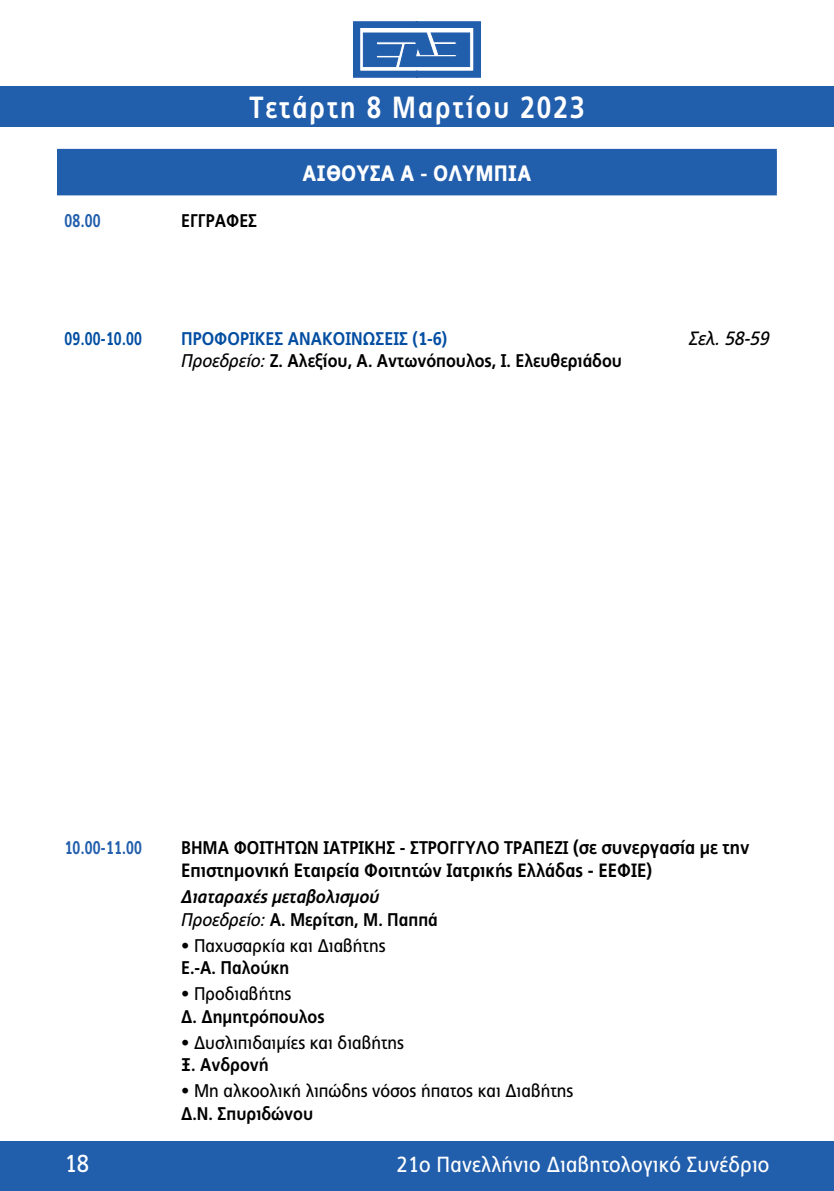
<style>
.page{position:relative;width:834px;height:1191px;background:#fff}
.page>*{position:absolute;margin:0;border:0;box-sizing:border-box;transform-origin:0 0}
.t1{font:700 30.62px "PF Index";letter-spacing:.07em;color:#fff;scale:.94 1}
.t2{font:24.5px "PF Index";color:#fff}
.t3{font:900 22.22px "PF Index";color:#fff}
.t4{font:21.88px "PF Index";letter-spacing:.01em;color:#fff}
.t5{font:700 19.25px "PF Index";color:#000}
.t6{font:italic 19.25px "PF Index";color:#000}
.t7{font:700 18.38px "PF Index";color:#000}
.t8{font:18.38px "PF Index";color:#000}
.t9{font:italic 700 18.38px/22.4px "PF Index";color:#000}
.t10{font:700 18.38px "PF Index";color:#034ea2}
.t11{font:700 18.38px "PF Index";letter-spacing:.015em;color:#215eac;scale:.85 1}
.t12{font:700 18.38px "PF Index";color:#034ea2;scale:.85 1}
.s1{font-weight:400;font-style:italic}
.s2{font-size:19.25px}
.s3{font-weight:400}
.s4{font-style:normal}
</style>
<div class="page">
<div style="left:0;top:1141px;width:833px;height:50px;background:#215eac"></div>
<div style="left:0;top:87px;width:833px;height:40px;background:#215eac"></div>
<svg style="left:353px;top:21px;width:128px;height:57px"></svg>
<div style="left:58px;top:150px;width:717px;height:44px;background:#215eac"></div>
<hr style="left:775px;top:151px;width:1px;height:43px;background:#215eac">
<hr style="left:57px;top:149px;width:719px;height:2px;background:#215eac">
<hr style="left:57px;top:151px;width:2px;height:43px;background:#215eac">
<hr style="left:57px;top:194px;width:719px;height:1px;background:#215eac">
<h1 class="t1" style="left:249px;top:90px;width:358px">Τετάρτη 8 Μαρτίου 2023</h1>
<p class="t11" style="left:64px;top:209px;width:44px">08.00</p>
<p class="t7" style="left:181px;top:209px;width:78px">ΕΓΓΡΑΦΕΣ</p>
<p class="t3" style="left:302px;top:160px;width:230px">ΑΙΘΟΥΣΑ Α - ΟΛΥΜΠΙΑ</p>
<p class="t12" style="left:64px;top:327px;width:93px">09.00-10.00</p>
<p class="t10" style="left:181px;top:327px;width:267px">ΠΡΟΦΟΡΙΚΕΣ ΑΝΑΚΟΙΝΩΣΕΙΣ (1-6)</p>
<p class="t6" style="left:689px;top:327px;width:82px">Σελ. 58-59</p>
<p class="t7" style="left:181px;top:350px;width:442px"><span class="s1">Προεδρείο:</span> Ζ. Αλεξίου, Α. Αντωνόπουλος, Ι. Ελευθεριάδου</p>
<p class="t11" style="left:64px;top:837px;width:93px">10.00-11.00</p>
<p class="t7" style="left:181px;top:837px;width:570px">ΒΗΜΑ ΦΟΙΤΗΤΩΝ ΙΑΤΡΙΚΗΣ - ΣΤΡΟΓΓΥΛΟ ΤΡΑΠΕΖΙ <span class="s2">(σε συνεργασία με την</span></p>
<p class="t5" style="left:181px;top:859px;width:472px">Επιστημονική Εταιρεία Φοιτητών Ιατρικής Ελλάδας - ΕΕΦΙΕ)</p>
<p class="t9" style="left:181px;top:885px;width:258px">Διαταραχές μεταβολισμού<br><span class="s3">Προεδρείο:</span> <span class="s4">Α. Μερίτση, Μ. Παππά</span></p>
<p class="t8" style="left:181px;top:934px;width:206px">• Παχυσαρκία και Διαβήτης</p>
<p class="t7" style="left:181px;top:957px;width:110px">Ε.-Α. Παλούκη</p>
<p class="t8" style="left:181px;top:983px;width:112px">• Προδιαβήτης</p>
<p class="t7" style="left:181px;top:1005px;width:145px">Δ. Δημητρόπουλος</p>
<p class="t8" style="left:181px;top:1031px;width:224px">• Δυσλιπιδαιμίες και διαβήτης</p>
<p class="t7" style="left:181px;top:1054px;width:89px">Ξ. Ανδρονή</p>
<p class="t8" style="left:181px;top:1080px;width:393px">• Μη αλκοολική λιπώδης νόσος ήπατος και Διαβήτης</p>
<p class="t7" style="left:181px;top:1102px;width:133px">Δ.Ν. Σπυριδώνου</p>
<h2 class="t2" style="left:64px;top:1149px;width:26px">18</h2>
<p class="t4" style="left:396px;top:1151px;width:374px">21ο Πανελλήνιο Διαβητολογικό Συνέδριο</p>
</div>
